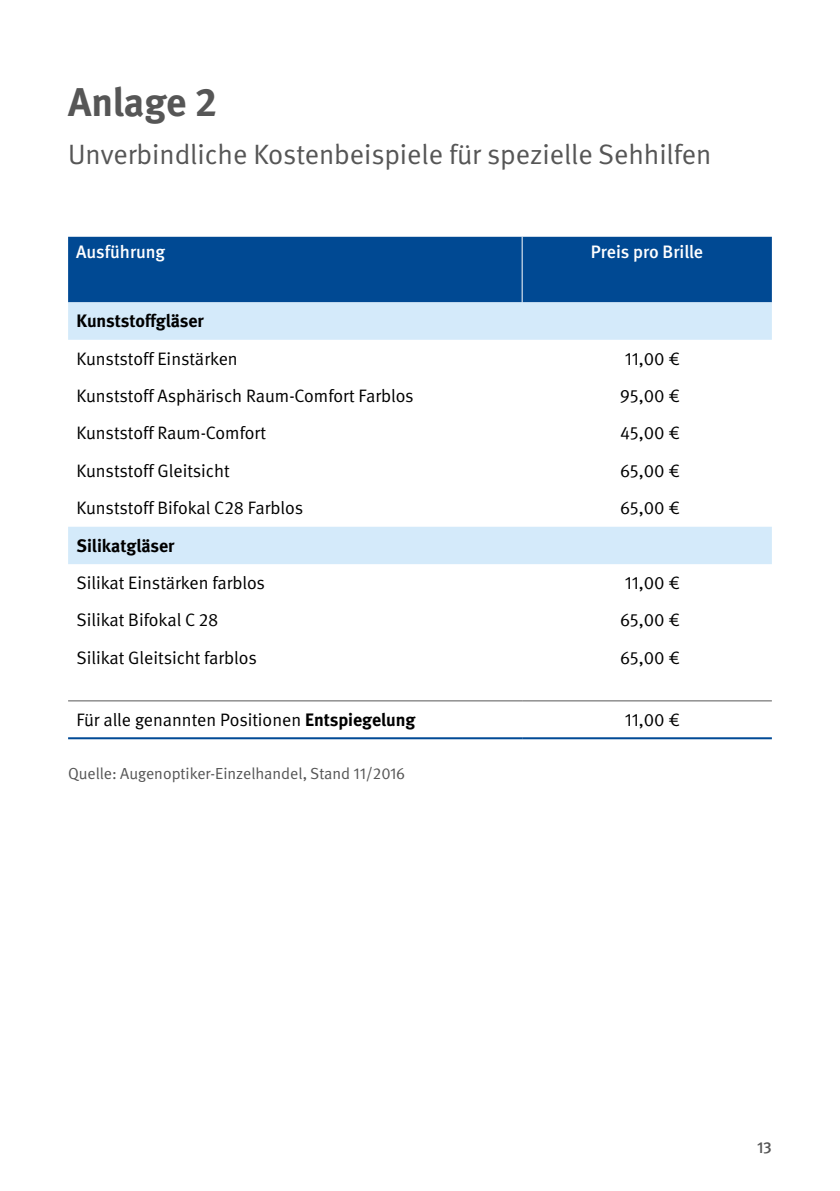
<style>
.page{position:relative;width:840px;height:1191px;background:#fff}
.page>*{position:absolute;margin:0;border:0;box-sizing:border-box;transform-origin:0 0}
.H1_ohne_Zahl{font:700 40px "DGUV Meta";letter-spacing:-.005em;color:#565656}
.H1_ohne_Zahl-2{font:28px "DGUV Meta";color:#565656}
.TI{font:18px "DGUV Meta";color:#000}
.TI-2{font:700 18px "DGUV Meta";letter-spacing:-.005em;color:#000}
.TK{font:500 18px "DGUV Meta";color:#fff}
.t1{font:16px "DGUV Meta";color:#565656}
.t2{font:500 16px "DGUV Meta";color:#565656}
.s1{font-weight:700}
</style>
<div class="page">
<div style="left:68px;top:237px;width:703px;height:65px;background:#004993"></div>
<svg style="left:68px;top:302px;width:703px;height:262px"></svg>
<hr style="left:521px;top:237px;width:1px;height:65px;background:#fff">
<hr style="left:68px;top:700px;width:454px;height:1px;background:#565656">
<hr style="left:522px;top:700px;width:249px;height:1px;background:#565656">
<hr style="left:68px;top:737px;width:454px;height:2px;background:#004a96">
<hr style="left:522px;top:737px;width:249px;height:2px;background:#004a96">
<h1 class="H1_ohne_Zahl" style="left:68px;top:79px;width:151px">Anlage 2</h1>
<h1 class="H1_ohne_Zahl-2" style="left:68px;top:139px;width:644px">Unverbindliche Kostenbeispiele für spezielle Sehhilfen</h1>
<p class="TK" style="left:76px;top:242px;width:91px">Ausführung</p>
<p class="TK" style="left:590px;top:242px;width:114px">Preis pro Brille</p>
<p class="TI-2" style="left:77px;top:310px;width:129px">Kunststoffgläser</p>
<p class="TI" style="left:77px;top:348px;width:162px">Kunststoff Einstärken</p>
<p class="TI" style="left:624px;top:348px;width:57px">11,00 €</p>
<p class="TI" style="left:77px;top:385px;width:338px">Kunststoff Asphärisch Raum-Comfort Farblos</p>
<p class="TI" style="left:619px;top:385px;width:62px">95,00 €</p>
<p class="TI" style="left:77px;top:423px;width:191px">Kunststoff Raum-Comfort</p>
<p class="TI" style="left:620px;top:423px;width:61px">45,00 €</p>
<p class="TI" style="left:77px;top:460px;width:154px">Kunststoff Gleitsicht</p>
<p class="TI" style="left:619px;top:460px;width:62px">65,00 €</p>
<p class="TI" style="left:77px;top:497px;width:228px">Kunststoff Bifokal C28 Farblos</p>
<p class="TI" style="left:619px;top:497px;width:62px">65,00 €</p>
<p class="TI-2" style="left:77px;top:535px;width:99px">Silikatgläser</p>
<p class="TI" style="left:77px;top:572px;width:190px">Silikat Einstärken farblos</p>
<p class="TI" style="left:624px;top:572px;width:57px">11,00 €</p>
<p class="TI" style="left:77px;top:610px;width:143px">Silikat Bifokal C 28</p>
<p class="TI" style="left:619px;top:610px;width:62px">65,00 €</p>
<p class="TI" style="left:77px;top:647px;width:182px">Silikat Gleitsicht farblos</p>
<p class="TI" style="left:619px;top:647px;width:62px">65,00 €</p>
<p class="TI" style="left:77px;top:709px;width:340px">Für alle genannten Positionen <span class="s1">Entspiegelung</span></p>
<p class="TI" style="left:624px;top:709px;width:57px">11,00 €</p>
<p class="t1" style="left:68px;top:764px;width:338px">Quelle: Augenoptiker-Einzelhandel, Stand 11/2016</p>
<p class="t2" style="left:756px;top:1137px;width:16px">13</p>
</div>
